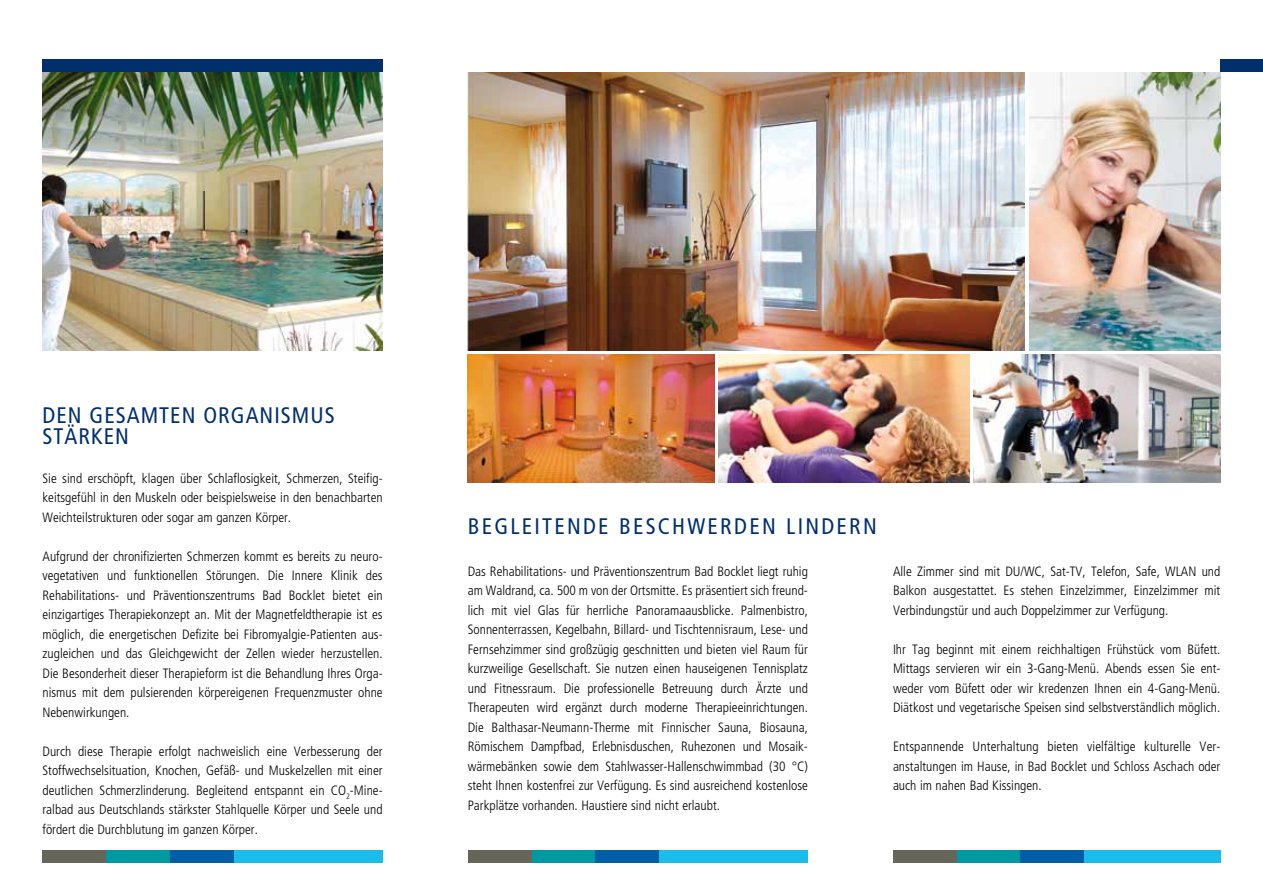
<style>
.page{position:relative;width:1263px;height:893px;background:#fff}
.page>*{position:absolute;margin:0;border:0;box-sizing:border-box;transform-origin:0 0}
.t1{font:condensed 22.5px "Frutiger";letter-spacing:.1em;color:#002f6b}
.t2{font:condensed 22.5px/21px "Frutiger";letter-spacing:.045em;color:#002f6b}
.t3{font:300 condensed 13.5px/19.5px "Frutiger";color:#000;text-align:justify}
</style>
<div class="page">
<img style="left:43px;top:72px;width:340px;height:278px">
<div style="left:43px;top:60px;width:340px;height:12px;background:#002f6b"></div>
<div style="left:1220px;top:60px;width:43px;height:12px;background:#002f6b"></div>
<div style="left:234px;top:850px;width:149px;height:13px;background:#1bbbea"></div>
<div style="left:106px;top:850px;width:64px;height:13px;background:#0098a1"></div>
<div style="left:170px;top:850px;width:64px;height:13px;background:#005ea8"></div>
<div style="left:43px;top:850px;width:63px;height:13px;background:#666559"></div>
<div style="left:659px;top:850px;width:149px;height:13px;background:#1bbbea"></div>
<div style="left:531px;top:850px;width:64px;height:13px;background:#0098a1"></div>
<div style="left:595px;top:850px;width:64px;height:13px;background:#005ea8"></div>
<div style="left:468px;top:850px;width:63px;height:13px;background:#666559"></div>
<div style="left:1084px;top:850px;width:136px;height:13px;background:#1bbbea"></div>
<div style="left:957px;top:850px;width:63px;height:13px;background:#0098a1"></div>
<div style="left:1020px;top:850px;width:64px;height:13px;background:#005ea8"></div>
<div style="left:893px;top:850px;width:64px;height:13px;background:#666559"></div>
<img style="left:468px;top:72px;width:557px;height:278px">
<img style="left:1029px;top:72px;width:191px;height:278px">
<img style="left:468px;top:354px;width:246px;height:128px">
<img style="left:719px;top:354px;width:250px;height:128px">
<img style="left:974px;top:354px;width:246px;height:128px">
<h1 class="t2" style="left:43px;top:404px;width:294px">DEN GESAMTEN ORGANISMUS<br>STÄRKEN</h1>
<p class="t3" style="left:43px;top:468px;width:342px;text-align:left">Sie sind erschöpft, klagen über Schlaflosigkeit, Schmerzen, Steifig-- keitsgefühl in den Muskeln oder beispielsweise in den benachbarten<br>Weichteilstrukturen oder sogar am ganzen Körper.</p>
<p class="t3" style="left:43px;top:546px;width:342px">Aufgrund der chronifizierten Schmerzen kommt es bereits zu neuro&shy;vegetativen und funktionellen Störungen. Die Innere Klinik des Rehabilitations- und Präventionszentrums Bad Bocklet bietet ein einzigartiges Therapiekonzept an. Mit der Magnetfeldtherapie ist es möglich, die energetischen Defizite bei Fibromyalgie-Patienten aus&shy;zugleichen und das Gleichgewicht der Zellen wieder herzustellen.<br>Die Besonderheit dieser Therapieform ist die Behandlung Ihres Orga&shy;nismus mit dem pulsierenden körpereigenen Frequenzmuster ohne Nebenwirkungen.</p>
<p class="t3" style="left:43px;top:741px;width:342px">Durch diese Therapie erfolgt nachweislich eine Verbesserung der Stoffwechselsituation, Knochen, Gefäß- und Muskelzellen mit einer deutlichen Schmerzlinderung. Begleitend entspannt ein CO<sub>2</sub>-Mine&shy;ralbad aus Deutschlands stärkster Stahlquelle Körper und Seele und fördert die Durchblutung im ganzen Körper.</p>
<h1 class="t1" style="left:468px;top:513px;width:411px">BEGLEITENDE BESCHWERDEN LINDERN</h1>
<p class="t3" style="left:468px;top:561px;width:342px;text-align:left">Das Rehabilitations- und Präventionszentrum Bad Bocklet liegt ruhig am Waldrand, ca. 500 m von der Ortsmitte. Es präsentiert sich freund&shy;lich mit viel Glas für herrliche Panoramaausblicke. Palmenbistro, Sonnenterrassen, Kegelbahn, Billard- und Tischtennisraum, Lese- und Fernsehzimmer sind großzügig geschnitten und bieten viel Raum für kurzweilige Gesellschaft. Sie nutzen einen hauseigenen Tennisplatz und Fitnessraum. Die professionelle Betreuung durch Ärzte und Therapeuten wird ergänzt durch moderne Therapieeinrichtungen.<br>Die Balthasar-Neumann-Therme mit Finnischer Sauna, Biosauna, Römischem Dampfbad, Erlebnisduschen, Ruhezonen und Mosaik--- wärmebänken sowie dem Stahlwasser-Hallenschwimmbad (30 °C) steht Ihnen kostenfrei zur Verfügung. Es sind ausreichend kostenlose Parkplätze vorhanden. Haustiere sind nicht erlaubt.</p>
<p class="t3" style="left:893px;top:561px;width:329px">Alle Zimmer sind mit DU/WC, Sat-TV, Telefon, Safe, WLAN und Balkon ausgestattet. Es stehen Einzelzimmer, Einzelzimmer mit Verbindungstür und auch Doppelzimmer zur Verfügung.</p>
<p class="t3" style="left:893px;top:639px;width:329px">Ihr Tag beginnt mit einem reichhaltigen Frühstück vom Büfett.<br>Mittags servieren wir ein 3-Gang-Menü. Abends essen Sie ent&shy;weder vom Büfett oder wir kredenzen Ihnen ein 4-Gang-Menü.<br>Diätkost und vegetarische Speisen sind selbstverständlich möglich.</p>
<p class="t3" style="left:893px;top:737px;width:329px;text-align:left">Entspannende Unterhaltung bieten vielfältige kulturelle Ver-- anstaltungen im Hause, in Bad Bocklet und Schloss Aschach oder auch im nahen Bad Kissingen.</p>
</div>
